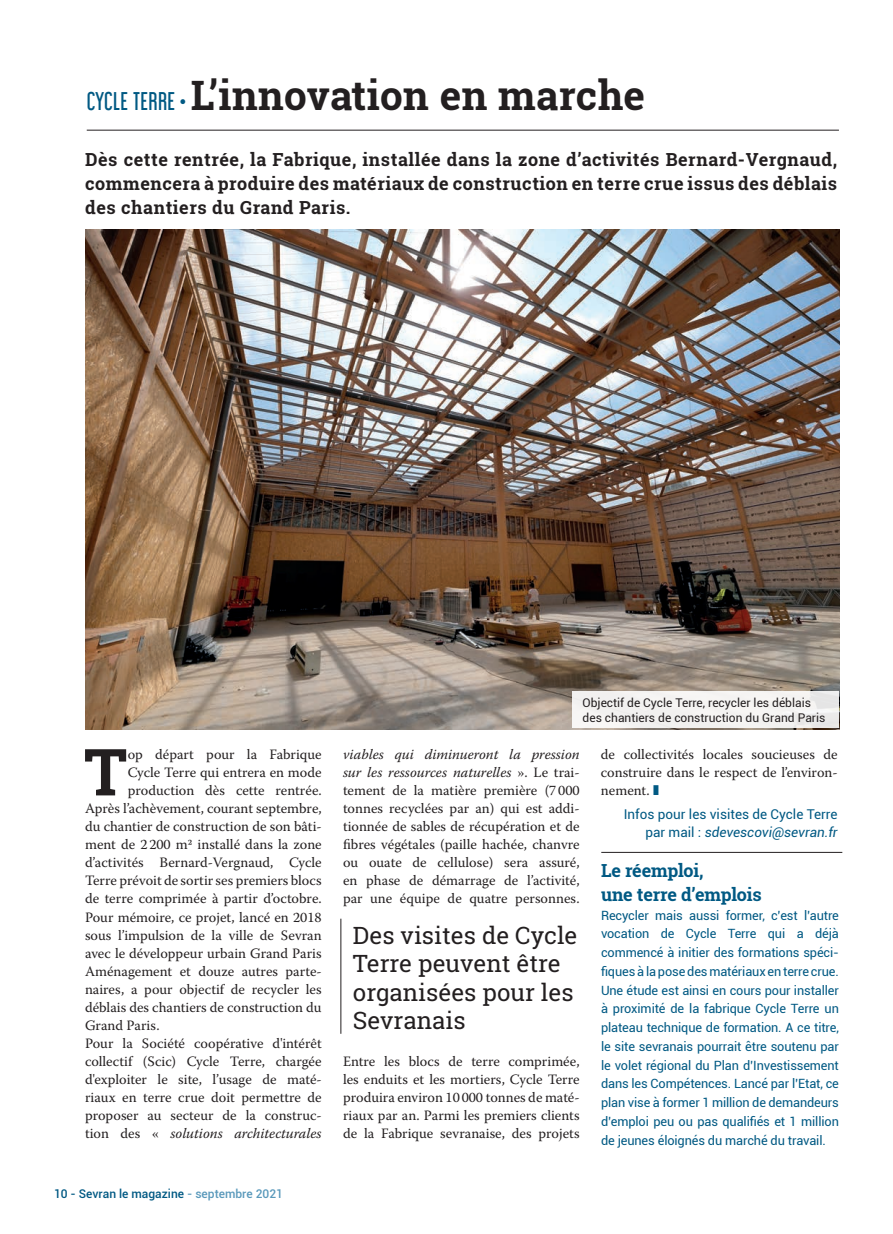
<style>
.page{position:relative;width:893px;height:1234px;background:#fff}
.page>*{position:absolute;margin:0;border:0;box-sizing:border-box;transform-origin:0 0}
.t1{font:700 64.95px "Roboto Slab";color:#231f20}
.t2{font:700 40.5px "Roboto Slab";letter-spacing:.01em;color:#231f20}
.t3{font:24px/28.5px "Roboto Slab";color:#231f20}
.t4{font:700 18px/24px "Roboto Slab";letter-spacing:.03em;color:#231f20;text-align:justify}
.t5{font:700 18px "Roboto Slab";letter-spacing:-.01em;color:#005983}
.t6{font:14.25px/18px "Warnock Pro";color:#231f20;text-align:justify}
.t7{font:13.5px/18px "Roboto";color:#005983;text-align:right}
.t8{font:12.75px/18.8px "Roboto";letter-spacing:-.01em;color:#005983;text-align:justify}
.t9{font:12px/15px "Roboto";color:#231f20}
.t10{font:500 12px "Roboto";color:#005983}
.s1{font-family:"Libel Suit Rg";font-weight:400;font-size:22.5px;color:#005983}
.s2{font-family:"Libel Suit Rg";font-weight:400;font-size:21px;color:#005983}
.s3{font-style:italic}
.s4{color:#5a99bb}
</style>
<div class="page">
<img style="left:85px;top:230px;width:755px;height:499px">
<hr style="left:87px;top:130px;width:752px;height:1px;background:#231f20">
<hr style="left:340px;top:918px;width:1px;height:115px;background:#231f20">
<div style="left:572px;top:691px;width:266px;height:37px;background:#f3f2f1"></div>
<hr style="left:601px;top:851px;width:241px;height:1px;background:#231f20">
<p class="t2" style="left:87px;top:68px;width:560px"><span class="s1">CYCLE TERRE</span> <span class="s2">•</span> L’innovation en marche</p>
<p class="t4" style="left:85px;top:148px;width:753px">Dès cette rentrée, la Fabrique, installée dans la zone d’activités Bernard-Vergnaud, commencera à produire des matériaux de construction en terre crue issus des déblais des chantiers du Grand Paris.</p>
<p class="t1" style="left:84px;top:727px;width:45px">T</p>
<p class="t6" style="left:128px;top:745px;width:195px">op départ pour la Fabrique</p>
<p class="t6" style="left:128px;top:763px;width:195px">Cycle Terre qui entrera en mode</p>
<p class="t6" style="left:128px;top:781px;width:195px">production dès cette rentrée.</p>
<p class="t6" style="left:85px;top:799px;width:238px">Après l’achèvement, courant septembre,</p>
<p class="t6" style="left:85px;top:817px;width:238px">du chantier de construction de son bâti-</p>
<p class="t6" style="left:85px;top:835px;width:238px">ment de 2200 m2 installé dans la zone</p>
<p class="t6" style="left:85px;top:853px;width:238px">d’activités Bernard-Vergnaud, Cycle</p>
<p class="t6" style="left:85px;top:871px;width:238px">Terre prévoit de sortir ses premiers blocs</p>
<p class="t6" style="left:85px;top:889px;width:238px">de terre comprimée à partir d’octobre.</p>
<p class="t6" style="left:85px;top:907px;width:238px">Pour mémoire, ce projet, lancé en 2018</p>
<p class="t6" style="left:85px;top:925px;width:238px">sous l’impulsion de la ville de Sevran</p>
<p class="t6" style="left:85px;top:943px;width:238px">avec le développeur urbain Grand Paris</p>
<p class="t6" style="left:85px;top:961px;width:238px">Aménagement et douze autres parte-</p>
<p class="t6" style="left:85px;top:979px;width:238px">naires, a pour objectif de recycler les</p>
<p class="t6" style="left:85px;top:997px;width:238px">déblais des chantiers de construction du</p>
<p class="t6" style="left:85px;top:1015px;width:76px">Grand Paris.</p>
<p class="t6" style="left:85px;top:1033px;width:238px">Pour la Société coopérative d'intérêt collectif (Scic) Cycle Terre, chargée d'exploiter le site, l’usage de maté&shy;riaux en terre crue doit permettre de proposer au secteur de la construc&shy;tion des « <span class="s3">solutions architecturales</span></p>
<p class="t10" style="left:54px;top:1184px;width:230px">10 - Sevran le magazine <span class="s4">- septembre 2021</span></p>
<p class="t9" style="left:583px;top:694px;width:244px">Objectif de Cycle Terre, recycler les déblais des chantiers de construction du Grand Paris</p>
<p class="t6" style="left:343px;top:745px;width:238px"><span class="s3">viables qui diminueront la pression sur les ressources naturelles</span> ». Le trai&shy;tement de la matière première (7000 tonnes recyclées par an) qui est addi&shy;tionnée de sables de récupération et de fibres végétales (paille hachée, chanvre ou ouate de cellulose) sera assuré, en phase de démarrage de l’activité, par une équipe de quatre personnes.</p>
<p class="t3" style="left:353px;top:920px;width:226px">Des visites de Cycle<br>Terre peuvent être organisées pour les<br>Sevranais</p>
<p class="t6" style="left:343px;top:1051px;width:238px">Entre les blocs de terre comprimée, les enduits et les mortiers, Cycle Terre produira environ 10 000 tonnes de maté&shy;riaux par an. Parmi les premiers clients de la Fabrique sevranaise, des projets</p>
<p class="t6" style="left:601px;top:745px;width:238px">de collectivités locales soucieuses de construire dans le respect de l’environ&shy;nement.</p>
<p class="t7" style="left:624px;top:805px;width:215px">Infos pour les visites de Cycle Terre par mail : <span class="s3">sdevescovi@sevran.fr</span></p>
<p class="t5" style="left:601px;top:857px;width:104px">Le réemploi,</p>
<p class="t5" style="left:601px;top:881px;width:162px">une terre d’emplois</p>
<p class="t8" style="left:601px;top:904px;width:239px">Recycler mais aussi former, c’est l’autre vocation de Cycle Terre qui a déjà commencé à initier des formations spéci&shy;fiques à la pose des matériaux en terre crue.<br>Une étude est ainsi en cours pour installer à proximité de la fabrique Cycle Terre un plateau technique de formation. A ce titre, le site sevranais pourrait être soutenu par le volet régional du Plan d’Investissement dans les Compétences. Lancé par l’Etat, ce plan vise à former 1 million de demandeurs d’emploi peu ou pas qualifiés et 1 million de jeunes éloignés du marché du travail.</p>
</div>
